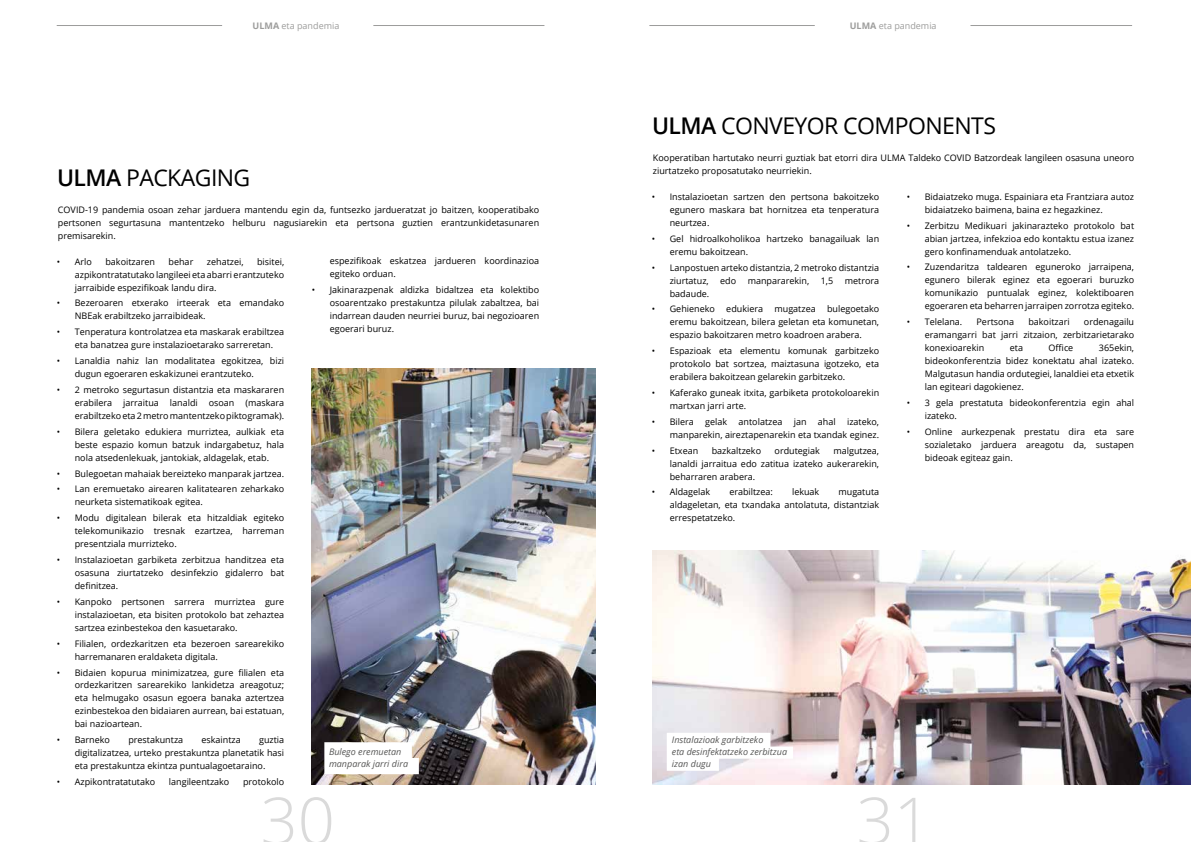
<style>
.page{position:relative;width:1191px;height:842px;background:#fff}
.page>*{position:absolute;margin:0;border:0;box-sizing:border-box;transform-origin:0 0}
.t1{font:300 65px "Open Sans";color:#dadada}
.t2{font:23px "Open Sans";letter-spacing:-.025em;color:#000}
.t3{font:9px/13px "Open Sans";color:#000;text-align:justify}
.t4{font:italic 9px/12px "Open Sans";color:#575756}
.t5{font:9px "Open Sans";color:#9d9d9c}
.s1{font-weight:700}
.s2{font-weight:600}
</style>
<div class="page">
<hr style="left:373px;top:25px;width:171px;height:1px;background:#9d9d9c">
<hr style="left:57px;top:25px;width:165px;height:1px;background:#9d9d9c">
<hr style="left:649px;top:25px;width:165px;height:1px;background:#9d9d9c">
<hr style="left:970px;top:25px;width:162px;height:1px;background:#9d9d9c">
<img style="left:311px;top:369px;width:284px;height:416px">
<svg style="left:324px;top:737px;width:95px;height:37px"></svg>
<img style="left:652px;top:551px;width:539px;height:234px">
<svg style="left:667px;top:733px;width:126px;height:38px"></svg>
<p class="t5" style="left:253px;top:20px;width:88px"><span class="s1">ULMA</span> eta pandemia</p>
<h2 class="t2" style="left:57px;top:162px;width:195px"><span class="s2">ULMA</span> PACKAGING</h2>
<p class="t3" style="left:58px;top:203px;width:483px">COVID-19 pandemia osoan zehar jarduera mantendu egin da, funtsezko jardueratzat jo baitzen, kooperatibako pertsonen segurtasuna mantentzeko helburu nagusiarekin eta pertsona guztien erantzunkidetasunaren premisarekin.</p>
<p class="t3" style="left:57px;top:255px;width:37px">• Arlo</p>
<p class="t3" style="left:105px;top:255px;width:51px">bakoitzaren</p>
<p class="t3" style="left:169px;top:255px;width:26px">behar</p>
<p class="t3" style="left:207px;top:255px;width:38px">zehatzei,</p>
<p class="t3" style="left:330px;top:254px;width:211px">espezifikoak eskatzea jardueren koordinazioa egiteko orduan.</p>
<p class="t3" style="left:330px;top:283px;width:211px;text-indent:-18px">• Jakinarazpenak aldizka bidaltzea eta kolektibo osoarentzako prestakuntza pilulak zabaltzea, bai indarrean dauden neurriei buruz, bai negozioaren egoerari buruz.</p>
<p class="t3" style="left:75px;top:255px;width:211px;text-indent:182px">bisitei, azpikontratatutako langileei eta abarri erantzuteko jarraibide espezifikoak landu dira.</p>
<p class="t3" style="left:75px;top:296px;width:211px;text-indent:-18px">• Bezeroaren etxerako irteerak eta emandako<br>NBEak erabiltzeko jarraibideak.</p>
<p class="t3" style="left:75px;top:325px;width:211px;text-indent:-18px">• Tenperatura kontrolatzea eta maskarak erabiltzea eta banatzea gure instalazioetarako sarreretan.</p>
<p class="t3" style="left:75px;top:354px;width:211px;text-indent:-18px">• Lanaldia nahiz lan modalitatea egokitzea, bizi dugun egoeraren eskakizunei erantzuteko.</p>
<p class="t3" style="left:75px;top:383px;width:211px;text-indent:-18px">• 2 metroko segurtasun distantzia eta maskararen erabilera jarraitua lanaldi osoan (maskara erabiltzeko eta 2 metro mantentzeko piktogramak).</p>
<p class="t3" style="left:75px;top:425px;width:211px;text-indent:-18px">• Bilera geletako edukiera murriztea, aulkiak eta beste espazio komun batzuk indargabetuz, hala nola atsedenlekuak, jantokiak, aldagelak, etab.</p>
<p class="t3" style="left:57px;top:466px;width:229px">• Bulegoetan mahaiak bereizteko manparak jartzea.</p>
<p class="t3" style="left:75px;top:482px;width:211px;text-indent:-18px">• Lan eremuetako airearen kalitatearen zeharkako neurketa sistematikoak egitea.</p>
<p class="t3" style="left:75px;top:511px;width:211px;text-indent:-18px">• Modu digitalean bilerak eta hitzaldiak egiteko telekomunikazio tresnak ezartzea, harreman presentziala murrizteko.</p>
<p class="t3" style="left:75px;top:553px;width:211px;text-indent:-18px">• Instalazioetan garbiketa zerbitzua handitzea eta osasuna ziurtatzeko desinfekzio gidalerro bat definitzea.</p>
<p class="t3" style="left:75px;top:595px;width:211px;text-indent:-18px">• Kanpoko pertsonen sarrera murriztea gure instalazioetan, eta bisiten protokolo bat zehaztea sartzea ezinbestekoa den kasuetarako.</p>
<p class="t3" style="left:75px;top:637px;width:211px;text-indent:-18px">• Filialen, ordezkaritzen eta bezeroen sarearekiko harremanaren eraldaketa digitala.</p>
<p class="t3" style="left:75px;top:665px;width:211px;text-indent:-18px">• Bidaien kopurua minimizatzea, gure filialen eta ordezkaritzen sarearekiko lankidetza areagotuz; eta helmugako osasun egoera banaka aztertzea ezinbestekoa den bidaiaren aurrean, bai estatuan, bai nazioartean.</p>
<p class="t3" style="left:57px;top:733px;width:55px">• Barneko</p>
<p class="t3" style="left:128px;top:733px;width:56px">prestakuntza</p>
<p class="t3" style="left:201px;top:733px;width:41px">eskaintza</p>
<p class="t3" style="left:75px;top:733px;width:211px;text-indent:184px">guztia digitalizatzea, urteko prestakuntza planetatik hasi eta prestakuntza ekintza puntualagoetaraino.</p>
<p class="t3" style="left:57px;top:775px;width:100px">• Azpikontratatutako</p>
<p class="t3" style="left:169px;top:775px;width:62px">langileentzako</p>
<p class="t3" style="left:243px;top:775px;width:43px">protokolo</p>
<p class="t4" style="left:329px;top:745px;width:81px">Bulego eremuetan manparak jarri dira</p>
<p class="t5" style="left:850px;top:20px;width:88px"><span class="s1">ULMA</span> eta pandemia</p>
<h2 class="t2" style="left:652px;top:110px;width:345px"><span class="s2">ULMA</span> CONVEYOR COMPONENTS</h2>
<p class="t3" style="left:653px;top:151px;width:483px">Kooperatiban hartutako neurri guztiak bat etorri dira ULMA Taldeko COVID Batzordeak langileen osasuna uneoro ziurtatzeko proposatutako neurriekin.</p>
<p class="t3" style="left:670px;top:190px;width:211px;text-indent:-18px">• Instalazioetan sartzen den pertsona bakoitzeko egunero maskara bat hornitzea eta tenperatura neurtzea.</p>
<p class="t3" style="left:670px;top:232px;width:211px;text-indent:-18px">• Gel hidroalkoholikoa hartzeko banagailuak lan eremu bakoitzean.</p>
<p class="t3" style="left:670px;top:260px;width:211px;text-indent:-18px">• Lanpostuen arteko distantzia, 2 metroko distantzia ziurtatuz,</p>
<p class="t3" style="left:924px;top:190px;width:211px;text-indent:-18px">• Bidaiatzeko muga. Espainiara eta Frantziara autoz bidaiatzeko baimena, baina ez hegazkinez.</p>
<p class="t3" style="left:924px;top:219px;width:211px;text-indent:-18px">• Zerbitzu Medikuari jakinarazteko protokolo bat abian jartzea, infekzioa edo kontaktu estua izanez gero konfinamenduak antolatzeko.</p>
<p class="t3" style="left:924px;top:260px;width:211px;text-indent:-18px">• Zuzendaritza taldearen eguneroko jarraipena, egunero bilerak eginez eta egoerari buruzko komunikazio puntualak eginez, kolektiboaren egoeraren eta beharren jarraipen zorrotza egiteko.</p>
<p class="t3" style="left:906px;top:315px;width:57px">• Telelana.</p>
<p class="t3" style="left:976px;top:315px;width:39px">Pertsona</p>
<p class="t3" style="left:1028px;top:315px;width:43px">bakoitzari</p>
<p class="t3" style="left:720px;top:273px;width:18px">edo</p>
<p class="t3" style="left:747px;top:273px;width:63px">manpararekin,</p>
<p class="t3" style="left:820px;top:273px;width:14px">1,5</p>
<p class="t3" style="left:844px;top:273px;width:36px">metrora</p>
<p class="t3" style="left:670px;top:286px;width:41px">badaude.</p>
<p class="t3" style="left:652px;top:302px;width:65px">• Gehieneko</p>
<p class="t3" style="left:726px;top:302px;width:38px">edukiera</p>
<p class="t3" style="left:774px;top:302px;width:43px">mugatzea</p>
<p class="t3" style="left:670px;top:302px;width:211px;text-indent:157px">bulegoetako eremu bakoitzean, bilera geletan eta komunetan, espazio bakoitzaren metro koadroen arabera.</p>
<p class="t3" style="left:670px;top:344px;width:211px;text-indent:-18px">• Espazioak eta elementu komunak garbitzeko protokolo bat sortzea, maiztasuna igotzeko, eta erabilera bakoitzean gelarekin garbitzeko.</p>
<p class="t3" style="left:670px;top:386px;width:211px;text-indent:-18px">• Kaferako guneak itxita, garbiketa protokoloarekin martxan jarri arte.</p>
<p class="t3" style="left:652px;top:415px;width:44px">• Bilera</p>
<p class="t3" style="left:705px;top:415px;width:23px">gelak</p>
<p class="t3" style="left:738px;top:415px;width:45px">antolatzea</p>
<p class="t3" style="left:793px;top:415px;width:14px">jan</p>
<p class="t3" style="left:818px;top:415px;width:19px">ahal</p>
<p class="t3" style="left:924px;top:315px;width:211px;text-indent:159px">ordenagailu eramangarri bat jarri zitzaion, zerbitzarietarako konexioarekin</p>
<p class="t3" style="left:1009px;top:341px;width:15px">eta</p>
<p class="t3" style="left:1048px;top:341px;width:26px">Office</p>
<p class="t3" style="left:924px;top:341px;width:211px;text-indent:174px">365ekin, bideokonferentzia bidez konektatu ahal izateko.<br>Malgutasun handia ordutegiei, lanaldiei eta etxetik lan egiteari dagokienez.</p>
<p class="t3" style="left:924px;top:396px;width:211px;text-indent:-18px">• 3 gela prestatuta bideokonferentzia egin ahal izateko.</p>
<p class="t3" style="left:924px;top:425px;width:211px;text-indent:-18px">• Online aurkezpenak prestatu dira eta sare sozialetako jarduera areagotu da, sustapen bideoak egiteaz gain.</p>
<p class="t3" style="left:670px;top:415px;width:211px;text-align:right">izateko,<br>manparekin, aireztapenarekin eta txandak eginez.</p>
<p class="t3" style="left:652px;top:444px;width:48px">• Etxean</p>
<p class="t3" style="left:711px;top:444px;width:51px">bazkaltzeko</p>
<p class="t3" style="left:774px;top:444px;width:47px">ordutegiak</p>
<p class="t3" style="left:670px;top:444px;width:211px;text-indent:164px">malgutzea, lanaldi jarraitua edo zatitua izateko aukerarekin, beharraren arabera.</p>
<p class="t3" style="left:652px;top:485px;width:60px">• Aldagelak</p>
<p class="t3" style="left:729px;top:485px;width:45px">erabiltzea:</p>
<p class="t3" style="left:792px;top:485px;width:29px">lekuak</p>
<p class="t3" style="left:670px;top:485px;width:211px;text-indent:169px">mugatuta aldageletan, eta txandaka antolatuta, distantziak errespetatzeko.</p>
<p class="t4" style="left:672px;top:734px;width:117px">Instalazioak garbitzeko<br>eta desinfektatzeko zerbitzua izan dugu</p>
<h1 class="t1" style="left:261px;top:776px;width:76px">30</h1>
<h1 class="t1" style="left:856px;top:776px;width:76px">31</h1>
</div>
